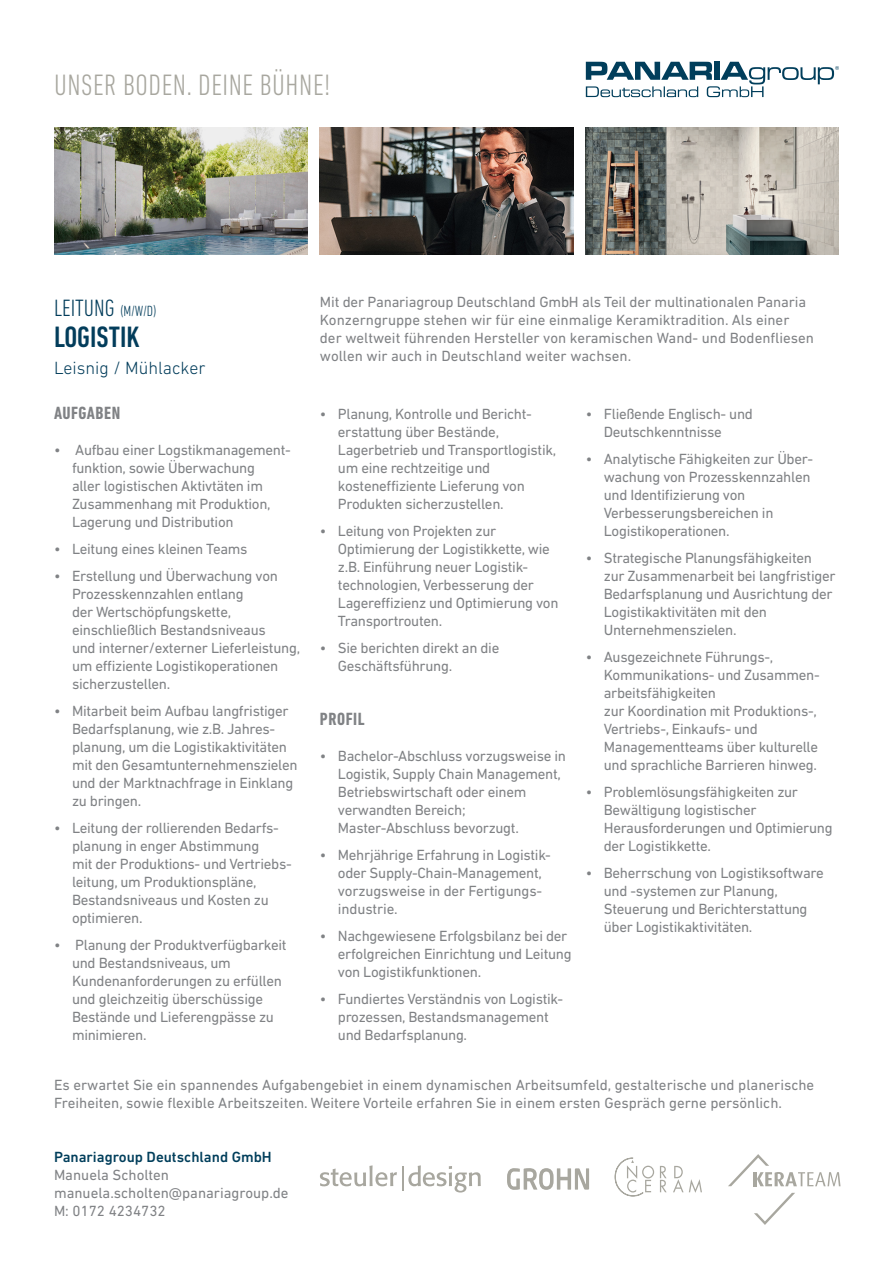
<style>
.page{position:relative;width:893px;height:1263px;background:#fff}
.page>*{position:absolute;margin:0;border:0;box-sizing:border-box;transform-origin:0 0}
.t1{font:300 condensed 30px "DIN Next LT Pro";letter-spacing:.02em;color:#a8a79f}
.t2{font:500 condensed 30px "DIN Next LT Pro";color:#033d5b}
.t3{font:300 condensed 24px "DIN Next LT Pro";color:#033d5b}
.t4{font:300 18px "DIN Next LT Pro";color:#033d5b}
.t5{font:700 condensed 18px "DIN Next LT Pro";letter-spacing:.03em;color:#808285}
.t6{font:15px/18px "DIN Next LT Pro";letter-spacing:-.02em;color:#808285}
.t7{font:15px/18px "DIN Next LT Pro";color:#808285}
.t8{font:500 15px "DIN Next LT Pro";color:#013e5b}
.s1{font-size:15px}
</style>
<div class="page">
<img style="left:54px;top:128px;width:253px;height:126px">
<img style="left:320px;top:128px;width:253px;height:126px">
<img style="left:586px;top:128px;width:253px;height:126px">
<svg style="left:586px;top:62px;width:253px;height:35px"></svg>
<svg style="left:507px;top:1168px;width:82px;height:22px"></svg>
<svg style="left:754px;top:1193px;width:41px;height:32px"></svg>
<svg style="left:728px;top:1154px;width:112px;height:32px"></svg>
<hr style="left:753px;top:1172px;width:3px;height:14px;background:#a8a79f">
<hr style="left:402px;top:1165px;width:2px;height:25px;background:#a8a79f">
<svg style="left:320px;top:1165px;width:77px;height:21px"></svg>
<svg style="left:408px;top:1165px;width:73px;height:27px"></svg>
<svg style="left:673px;top:1166px;width:29px;height:27px"></svg>
<svg style="left:660px;top:1166px;width:7px;height:26px"></svg>
<svg style="left:615px;top:1157px;width:39px;height:39px"></svg>
<h1 class="t1" style="left:54px;top:68px;width:278px">UNSER BODEN. DEINE BÜHNE!</h1>
<h2 class="t3" style="left:54px;top:294px;width:104px">LEITUNG <span class="s1">(M/W/D)</span></h2>
<h1 class="t2" style="left:54px;top:320px;width:87px">LOGISTIK</h1>
<p class="t4" style="left:54px;top:358px;width:153px">Leisnig / Mühlacker</p>
<p class="t5" style="left:54px;top:403px;width:68px">AUFGABEN</p>
<p class="t6" style="left:72px;top:441px;width:220px;text-indent:-18px">• Aufbau einer Logstikmanagement&shy;funktion, sowie Überwachung<br>aller logistischen Aktivtäten im<br>Zusammenhang mit Produktion,<br>Lagerung und Distribution</p>
<p class="t6" style="left:54px;top:540px;width:195px">• Leitung eines kleinen Teams</p>
<p class="t6" style="left:72px;top:567px;width:230px;text-indent:-18px">• Erstellung und Überwachung von<br>Prozesskennzahlen entlang<br>der Wertschöpfungskette, einschließlich Bestandsniveaus<br>und interner/externer Lieferleistung, um effiziente Logistikoperationen sicherzustellen.</p>
<p class="t6" style="left:72px;top:702px;width:227px;text-indent:-18px">• Mitarbeit beim Aufbau langfristiger<br>Bedarfsplanung, wie z.B. Jahres&shy;planung, um die Logistikaktivitäten mit den Gesamtunternehmenszielen und der Marktnachfrage in Einklang zu bringen.</p>
<p class="t6" style="left:72px;top:819px;width:221px;text-indent:-18px">• Leitung der rollierenden Bedarfs&shy;planung in enger Abstimmung<br>mit der Produktions- und Vertriebs&shy;leitung, um Produktionspläne,<br>Bestandsniveaus und Kosten zu optimieren.</p>
<p class="t6" style="left:72px;top:936px;width:216px;text-indent:-18px">• Planung der Produktverfügbarkeit und Bestandsniveaus, um<br>Kundenanforderungen zu erfüllen und gleichzeitig überschüssige<br>Bestände und Lieferengpässe zu minimieren.</p>
<p class="t7" style="left:320px;top:292px;width:496px">Mit der Panariagroup Deutschland GmbH als Teil der multinationalen Panaria Konzerngruppe stehen wir für eine einmalige Keramiktradition. Als einer der weltweit führenden Hersteller von keramischen Wand- und Bodenfliesen wollen wir auch in Deutschland weiter wachsen.</p>
<p class="t6" style="left:338px;top:405px;width:220px;text-indent:-18px">• Planung, Kontrolle und Bericht&shy;erstattung über Bestände,<br>Lagerbetrieb und Transportlogistik, um eine rechtzeitige und kosteneffiziente Lieferung von<br>Produkten sicherzustellen.</p>
<p class="t6" style="left:338px;top:522px;width:222px;text-indent:-18px">• Leitung von Projekten zur<br>Optimierung der Logistikkette, wie z.B. Einführung neuer Logistik&shy;technologien, Verbesserung der<br>Lagereffizienz und Optimierung von<br>Transportrouten.</p>
<p class="t6" style="left:338px;top:639px;width:163px;text-indent:-18px">• Sie berichten direkt an die<br>Geschäftsführung.</p>
<p class="t5" style="left:320px;top:709px;width:46px">PROFIL</p>
<p class="t6" style="left:338px;top:747px;width:230px;text-indent:-18px">• Bachelor-Abschluss vorzugsweise in<br>Logistik, Supply Chain Management,<br>Betriebswirtschaft oder einem verwandten Bereich;<br>Master-Abschluss bevorzugt.</p>
<p class="t6" style="left:338px;top:846px;width:215px;text-indent:-18px">• Mehrjährige Erfahrung in Logistik&shy;oder Supply-Chain-Management, vorzugsweise in der Fertigungs&shy;industrie.</p>
<p class="t6" style="left:338px;top:927px;width:235px;text-indent:-18px">• Nachgewiesene Erfolgsbilanz bei der erfolgreichen Einrichtung und Leitung von Logistikfunktionen.</p>
<p class="t6" style="left:338px;top:990px;width:227px;text-indent:-18px">• Fundiertes Verständnis von Logistik&shy;prozessen, Bestandsmanagement und Bedarfsplanung.</p>
<p class="t6" style="left:604px;top:405px;width:151px;text-indent:-18px">• Fließende Englisch- und<br>Deutschkenntnisse</p>
<p class="t6" style="left:604px;top:450px;width:211px;text-indent:-18px">• Analytische Fähigkeiten zur Über&shy;wachung von Prozesskennzahlen und Identifizierung von<br>Verbesserungsbereichen in<br>Logistikoperationen.</p>
<p class="t6" style="left:604px;top:549px;width:233px;text-indent:-18px">• Strategische Planungsfähigkeiten zur Zusammenarbeit bei langfristiger Bedarfsplanung und Ausrichtung der Logistikaktivitäten mit den Unternehmenszielen.</p>
<p class="t6" style="left:604px;top:648px;width:217px;text-indent:-18px">• Ausgezeichnete Führungs-,<br>Kommunikations- und Zusammen&shy;arbeitsfähigkeiten<br>zur Koordination mit Produktions-,<br>Vertriebs-, Einkaufs- und<br>Managementteams über kulturelle und sprachliche Barrieren hinweg.</p>
<p class="t6" style="left:604px;top:783px;width:230px;text-indent:-18px">• Problemlösungsfähigkeiten zur<br>Bewältigung logistischer<br>Herausforderungen und Optimierung der Logistikkette.</p>
<p class="t6" style="left:604px;top:864px;width:221px;text-indent:-18px">• Beherrschung von Logistiksoftware und -systemen zur Planung,<br>Steuerung und Berichterstattung über Logistikaktivitäten.</p>
<p class="t7" style="left:54px;top:1075px;width:762px">Es erwartet Sie ein spannendes Aufgabengebiet in einem dynamischen Arbeitsumfeld, gestalterische und planerische<br>Freiheiten, sowie flexible Arbeitszeiten. Weitere Vorteile erfahren Sie in einem ersten Gespräch gerne persönlich.</p>
<p class="t8" style="left:54px;top:1148px;width:219px">Panariagroup Deutschland GmbH</p>
<p class="t7" style="left:54px;top:1165px;width:236px">Manuela Scholten manuela.scholten@panariagroup.de<br>M: 0172 4234732</p>
</div>
